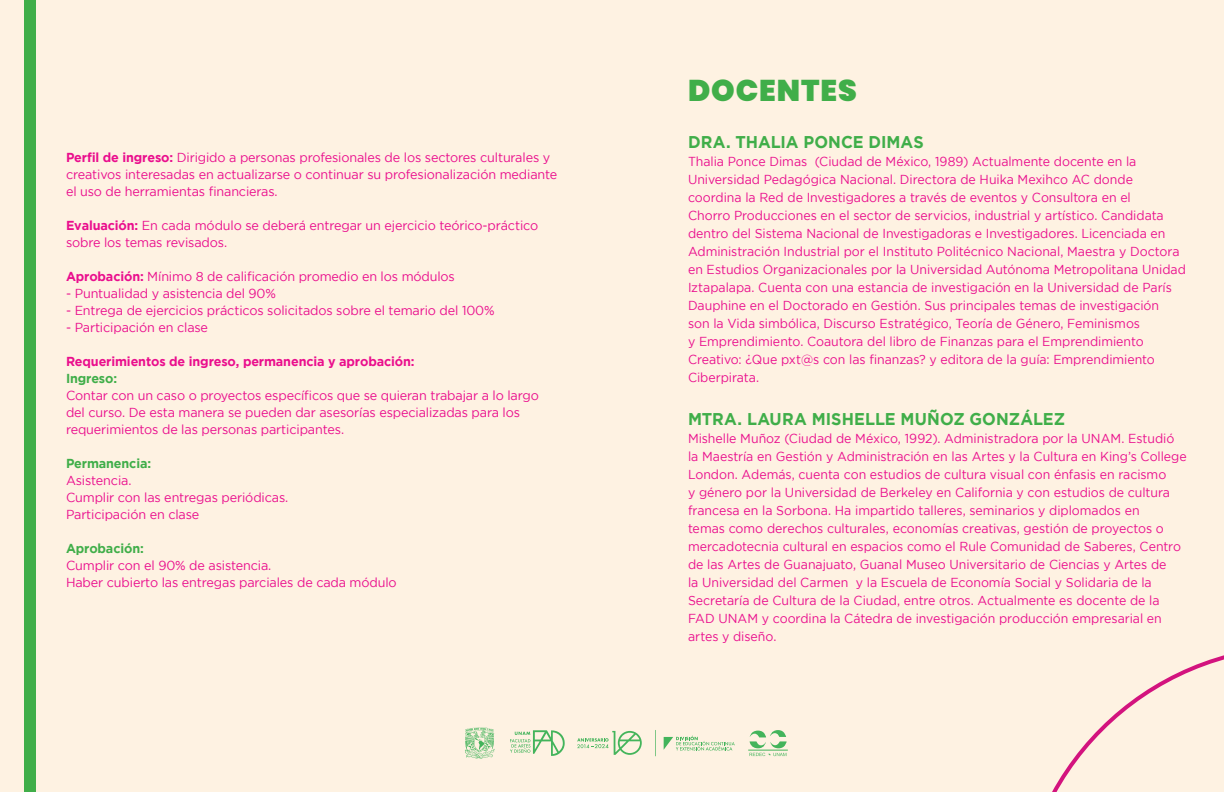
<style>
.page{position:relative;width:1224px;height:792px;background:#fef2e2}
.page>*{position:absolute;margin:0;border:0;box-sizing:border-box;transform-origin:0 0}
.Estilo_de_párrafo_1{font:900 30px "Poppins";letter-spacing:.03em;color:#40ae49}
.t1{font:700 17px "Gotham";color:#40ae49;scale:.95 1}
.t2{font:13px/18px "Gotham";letter-spacing:-.01em;color:#ea0e8d;scale:.95 1}
.t3{font:13px/17px "Gotham";letter-spacing:-.01em;color:#ea0e8d}
.t4{font:700 13px "Gotham";letter-spacing:-.01em;color:#40ae49}
.s1{font-weight:700}
.s2{font-weight:700;color:#40ae49}
</style>
<div class="page">
<div style="left:24px;top:0;width:12px;height:792px;background:#40ae49"></div>
<svg style="left:1052px;top:655px;width:172px;height:137px"></svg>
<svg style="left:465px;top:727px;width:30px;height:32px"></svg>
<svg style="left:510px;top:730px;width:55px;height:26px"></svg>
<svg style="left:655px;top:730px;width:1px;height:26px"></svg>
<svg style="left:664px;top:736px;width:71px;height:15px"></svg>
<svg style="left:749px;top:730px;width:38px;height:26px"></svg>
<hr style="left:748px;top:750px;width:40px;height:1px;background:#43b45b">
<svg style="left:577px;top:731px;width:65px;height:24px"></svg>
<p class="t3" style="left:66px;top:149px;width:493px"><span class="s1">Perfil de ingreso:</span> Dirigido a personas profesionales de los sectores culturales y creativos interesadas en actualizarse o continuar su profesionalización mediante el uso de herramientas financieras.</p>
<p class="t3" style="left:66px;top:217px;width:474px"><span class="s1">Evaluación:</span> En cada módulo se deberá entregar un ejercicio teórico-práctico sobre los temas revisados.</p>
<p class="t3" style="left:66px;top:268px;width:390px"><span class="s1">Aprobación:</span> Mínimo 8 de calificación promedio en los módulos</p>
<p class="t3" style="left:66px;top:285px;width:212px">- Puntualidad y asistencia del 90%</p>
<p class="t3" style="left:66px;top:302px;width:430px">- Entrega de ejercicios prácticos solicitados sobre el temario del 100%</p>
<p class="t3" style="left:66px;top:319px;width:144px">- Participación en clase</p>
<p class="t3" style="left:66px;top:353px;width:474px"><span class="s1">Requerimientos de ingreso, permanencia y aprobación:<br></span><span class="s2">Ingreso:<br></span>Contar con un caso o proyectos específicos que se quieran trabajar a lo largo del curso. De esta manera se pueden dar asesorías especializadas para los requerimientos de las personas participantes.</p>
<p class="t4" style="left:66px;top:456px;width:87px">Permanencia:</p>
<p class="t3" style="left:66px;top:472px;width:67px">Asistencia.</p>
<p class="t3" style="left:66px;top:489px;width:224px">Cumplir con las entregas periódicas.</p>
<p class="t3" style="left:66px;top:506px;width:135px">Participación en clase</p>
<p class="t4" style="left:66px;top:541px;width:79px">Aprobación:</p>
<p class="t3" style="left:66px;top:557px;width:207px">Cumplir con el 90% de asistencia.</p>
<p class="t3" style="left:66px;top:574px;width:332px">Haber cubierto las entregas parciales de cada módulo</p>
<p class="Estilo_de_párrafo_1" style="left:688px;top:73px;width:170px">DOCENTES</p>
<p class="t1" style="left:688px;top:132px;width:250px">DRA. THALIA PONCE DIMAS</p>
<p class="t2" style="left:688px;top:152px;width:526px">Thalia Ponce Dimas (Ciudad de México, 1989) Actualmente docente en la Universidad Pedagógica Nacional. Directora de Huika Mexihco AC donde coordina la Red de Investigadores a través de eventos y Consultora en el<br>Chorro Producciones en el sector de servicios, industrial y artístico. Candidata dentro del Sistema Nacional de Investigadoras e Investigadores. Licenciada en Administración Industrial por el Instituto Politécnico Nacional, Maestra y Doctora en Estudios Organizacionales por la Universidad Autónoma Metropolitana Unidad Iztapalapa. Cuenta con una estancia de investigación en la Universidad de París Dauphine en el Doctorado en Gestión. Sus principales temas de investigación<br>son la Vida simbólica, Discurso Estratégico, Teoría de Género, Feminismos<br>y Emprendimiento. Coautora del libro de Finanzas para el Emprendimiento Creativo: ¿Que pxt@s con las finanzas? y editora de la guía: Emprendimiento Ciberpirata.</p>
<p class="t1" style="left:688px;top:409px;width:399px">MTRA. LAURA MISHELLE MUÑOZ GONZÁLEZ</p>
<p class="t2" style="left:688px;top:429px;width:527px">Mishelle Muñoz (Ciudad de México, 1992). Administradora por la UNAM. Estudió la Maestría en Gestión y Administración en las Artes y la Cultura en King’s College London. Además, cuenta con estudios de cultura visual con énfasis en racismo<br>y género por la Universidad de Berkeley en California y con estudios de cultura francesa en la Sorbona. Ha impartido talleres, seminarios y diplomados en<br>temas como derechos culturales, economías creativas, gestión de proyectos o mercadotecnia cultural en espacios como el Rule Comunidad de Saberes, Centro de las Artes de Guanajuato, Guanal Museo Universitario de Ciencias y Artes de<br>la Universidad del Carmen y la Escuela de Economía Social y Solidaria de la Secretaría de Cultura de la Ciudad, entre otros. Actualmente es docente de la FAD UNAM y coordina la Cátedra de investigación producción empresarial en artes y diseño.</p>
</div>
